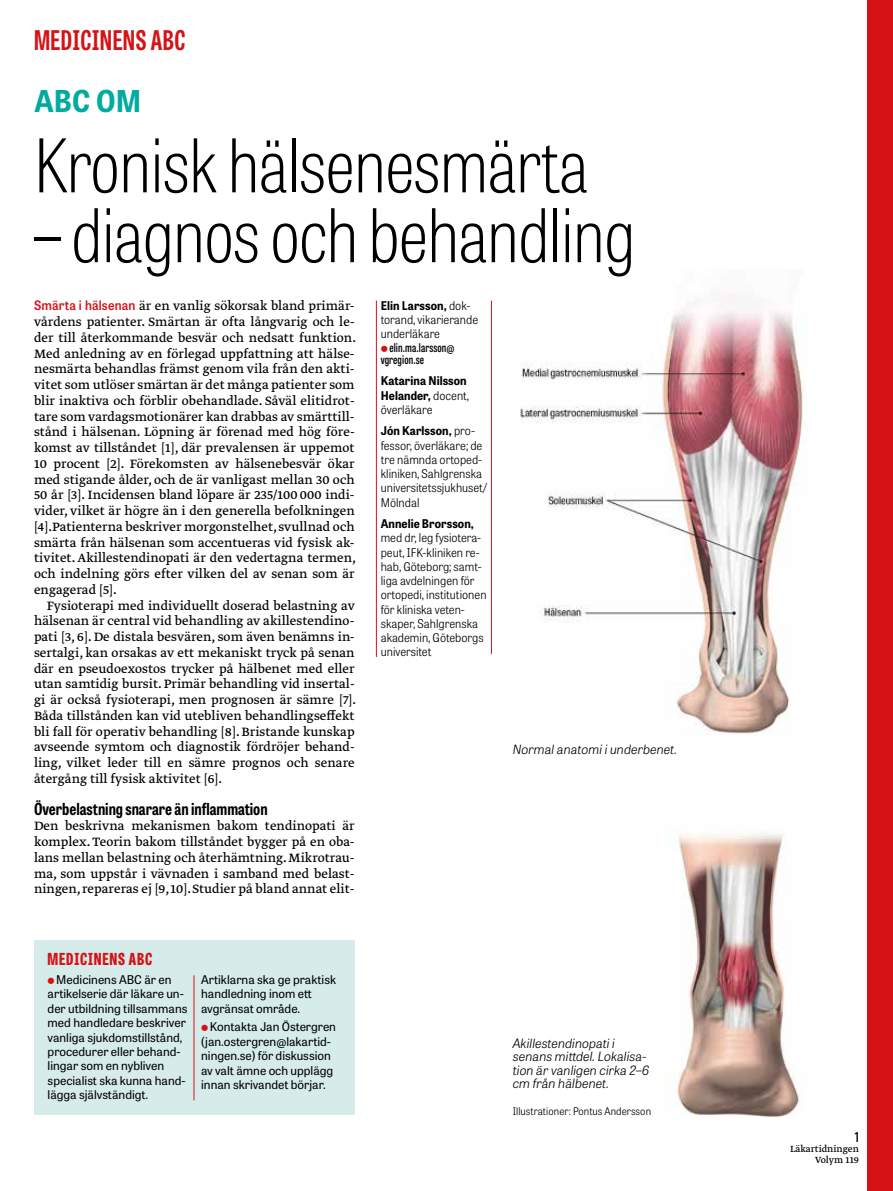
<style>
.page{position:relative;width:893px;height:1191px;background:#fff}
.page>*{position:absolute;margin:0;border:0;box-sizing:border-box;transform-origin:0 0}
.t1{font:100 73.5px "Tablet Gothic Condensed";letter-spacing:-.005em;color:#000}
.t2{font:700 30px "Tablet Gothic Narrow";color:#00aba0}
.t3{font:700 27px "Tablet Gothic Compressed";letter-spacing:.02em;color:#d51317}
.t4{font:700 16.5px "Tablet Gothic Condensed";color:#000}
.t5{font:800 16.5px "Tablet Gothic Compressed";letter-spacing:.045em;color:#d51317;scale:1.07 1}
.t6{font:14.25px/15.8px "Greta Text Pro Regular Min";color:#000;text-align:justify}
.t7{font:600 13.5px "Tablet Gothic Condensed";color:#000}
.t8{font:italic 300 12.75px/13.5px "Tablet Gothic";color:#000}
.t9{font:12px/14.4px "Tablet Gothic";color:#000}
.t10{font:300 12px/14.2px "Tablet Gothic Narrow";color:#000}
.t11{font:700 12px/14.2px "Tablet Gothic Narrow";letter-spacing:.005em;color:#000}
.t12{font:600 12px/12px "Tablet Gothic Compressed";letter-spacing:.01em;color:#000}
.t13{font:300 10.5px "Tablet Gothic Narrow";letter-spacing:.005em;color:#000}
.t14{font:10.5px/10.5px "Greta Text Pro";color:#000;text-align:right}
.s1{font-family:"Tablet Gothic Narrow";font-weight:600;font-size:13.05px;color:#d51317}
.s2{font-weight:700}
.s3{font-weight:300}
</style>
<div class="page">
<div style="left:867px;top:0;width:26px;height:1191px;background:#d51317"></div>
<hr style="left:376px;top:300px;width:1px;height:357px;background:#d51317">
<hr style="left:491px;top:300px;width:1px;height:354px;background:#d51317">
<div style="left:34px;top:940px;width:321px;height:174px;background:#d5eceb"></div>
<hr style="left:194px;top:975px;width:1px;height:125px;background:#d51317">
<img style="left:520px;top:293px;width:285px;height:441px">
<img style="left:676px;top:832px;width:128px;height:285px">
<h3 class="t3" style="left:34px;top:22px;width:153px">MEDICINENS ABC</h3>
<h2 class="t2" style="left:34px;top:80px;width:109px">ABC OM</h2>
<h1 class="t1" style="left:34px;top:117px;width:555px">Kronisk hälsenesmärta</h1>
<h1 class="t1" style="left:34px;top:187px;width:602px">– diagnos och behandling</h1>
<p class="t6" style="left:34px;top:299px;width:324px"><span class="s1">Smärta i hälsenan</span> är en vanlig sökorsak bland primär&shy;vårdens patienter. Smärtan är ofta långvarig och le&shy;der till återkommande besvär och nedsatt funktion.<br>Med anledning av en förlegad uppfattning att hälse&shy;nesmärta behandlas främst genom vila från den akti&shy;vitet som utlöser smärtan är det många patienter som blir inaktiva och förblir obehandlade. Såväl elitidrot&shy;tare som vardagsmotionärer kan drabbas av smärttill&shy;stånd i hälsenan. Löpning är förenad med hög före&shy;komst av tillståndet [1], där prevalensen är uppemot 10 procent [2]. Förekomsten av hälsenebesvär ökar med stigande ålder, och de är vanligast mellan 30 och 50 år [3]. Incidensen bland löpare är 235/100 000 indi&shy;vider, vilket är högre än i den generella befolkningen [4].Patienterna beskriver morgonstelhet, svullnad och smärta från hälsenan som accentueras vid fysisk ak&shy;tivitet. Akillestendinopati är den vedertagna termen, och indelning görs efter vilken del av senan som är engagerad [5].</p>
<p class="t6" style="left:34px;top:598px;width:324px;text-indent:13px">Fysioterapi med individuellt doserad belastning av hälsenan är central vid behandling av akillestendino&shy;pati [3, 6]. De distala besvären, som även benämns in&shy;sertalgi, kan orsakas av ett mekaniskt tryck på senan där en pseudoexostos trycker på hälbenet med eller utan samtidig bursit. Primär behandling vid insertal&shy;gi är också fysioterapi, men prognosen är sämre [7].<br>Båda tillstånden kan vid utebliven behandlingseffekt bli fall för operativ behandling [8]. Bristande kunskap avseende symtom och diagnostik fördröjer behand&shy;ling, vilket leder till en sämre prognos och senare återgång till fysisk aktivitet [6].</p>
<p class="t4" style="left:34px;top:797px;width:235px">Överbelastning snarare än inflammation</p>
<p class="t6" style="left:34px;top:818px;width:322px">Den beskrivna mekanismen bakom tendinopati är komplex. Teorin bakom tillståndet bygger på en oba&shy;lans mellan belastning och återhämtning. Mikrotrau&shy;ma, som uppstår i vävnaden i samband med belast&shy;ningen, repareras ej [9, 10]. Studier på bland annat elit-</p>
<p class="t5" style="left:48px;top:947px;width:99px">MEDICINENS ABC</p>
<p class="t9" style="left:48px;top:971px;width:141px;text-indent:9px">Medicinens ABC är en artikelserie där läkare un&shy;der utbildning tillsammans med handledare beskriver vanliga sjukdomstillstånd, procedurer eller behand&shy;lingar som en nybliven specialist ska kunna hand&shy;lägga självständigt.</p>
<p class="t9" style="left:201px;top:971px;width:137px">Artiklarna ska ge praktisk handledning inom ett avgränsat område.</p>
<p class="t9" style="left:201px;top:1019px;width:136px;text-indent:9px">Kontakta Jan Östergren (jan.ostergren@lakartid&shy;ningen.se) för diskussion av valt ämne och upplägg innan skrivandet börjar.</p>
<p class="t10" style="left:381px;top:298px;width:99px"><span class="s2">Elin Larsson,</span> dok&shy;torand, vikarierande underläkare</p>
<p class="t12" style="left:381px;top:341px;width:75px;text-indent:9px">elin.ma.larsson@ vgregion.se</p>
<p class="t11" style="left:381px;top:373px;width:90px">Katarina Nilsson<br>Helander, <span class="s3">docent, överläkare</span></p>
<p class="t10" style="left:381px;top:423px;width:108px"><span class="s2">Jón Karlsson,</span> pro&shy;fessor, överläkare; de tre nämnda ortoped&shy;kliniken, Sahlgrenska universitetssjukhuset/<br>Mölndal</p>
<p class="t11" style="left:381px;top:516px;width:95px">Annelie Brorsson,</p>
<p class="t10" style="left:381px;top:530px;width:107px">med dr, leg fysiotera&shy;peut, IFK-kliniken re&shy;hab, Göteborg; samt&shy;liga avdelningen för ortopedi, institutionen för kliniska veten&shy;skaper, Sahlgrenska akademin, Göteborgs universitet</p>
<p class="t8" style="left:513px;top:742px;width:166px">Normal anatomi i underbenet.</p>
<p class="t8" style="left:513px;top:1035px;width:138px">Akillestendinopati i senans mittdel. Lokalisa&shy;tion är vanligen cirka 2–6 cm från hälbenet.</p>
<p class="t13" style="left:513px;top:1104px;width:140px">Illustrationer: Pontus Andersson</p>
<p class="t7" style="left:855px;top:1127px;width:6px">1</p>
<p class="t14" style="left:790px;top:1144px;width:70px">Läkartidningen<br>Volym 119</p>
</div>
